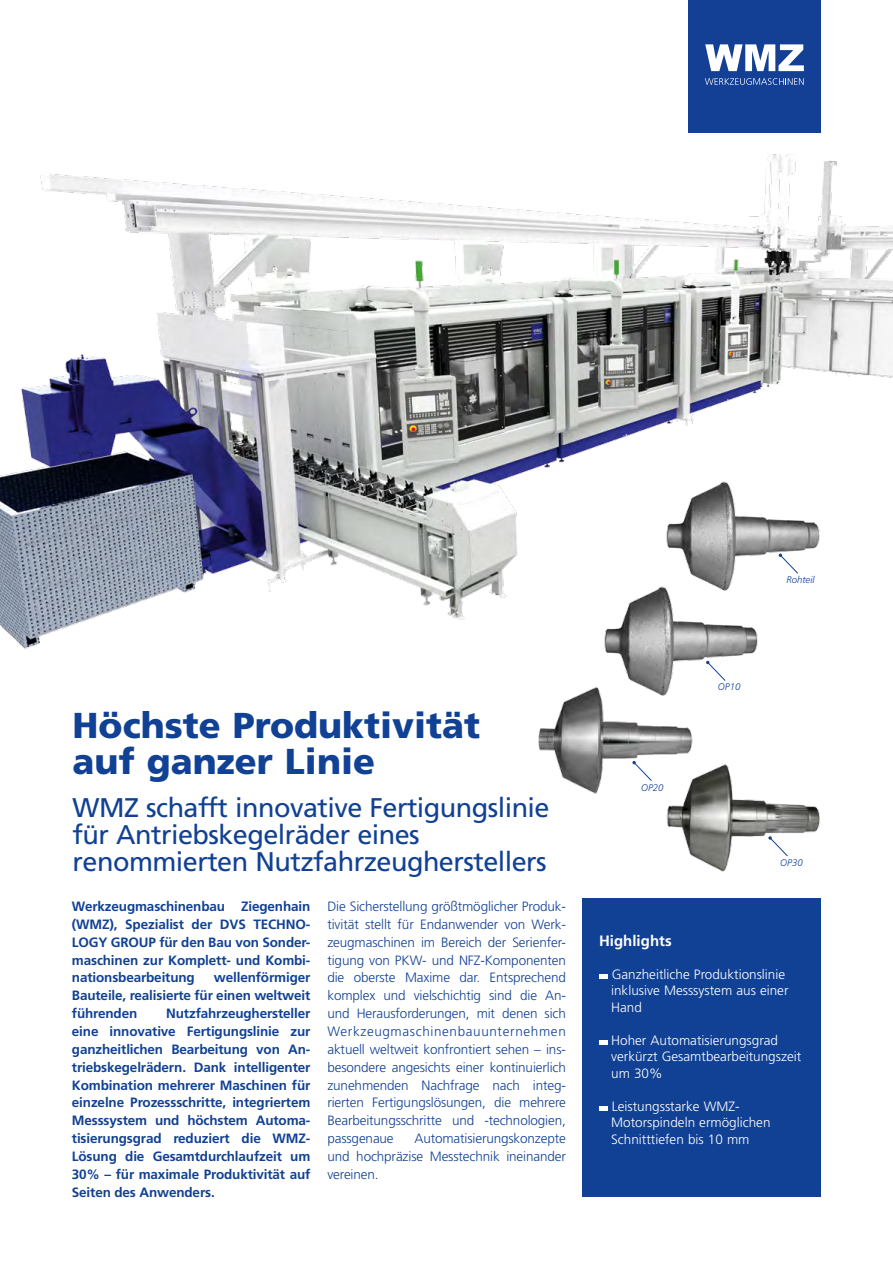
<style>
.page{position:relative;width:893px;height:1263px;background:#fff}
.page>*{position:absolute;margin:0;border:0;box-sizing:border-box;transform-origin:0 0}
.t1{font:900 36px/36px "Frutiger";color:#114194}
.t2{font:27px/27px "Frutiger";letter-spacing:-.02em;color:#114194}
.t3{font:700 15px "Frutiger";color:#fff}
.t4{font:300 13.5px/17.9px "Frutiger";letter-spacing:-.01em;color:#114194;text-align:justify}
.t5{font:700 13.5px/17.9px "Frutiger";letter-spacing:-.01em;color:#114194;text-align:justify}
.t6{font:300 13.5px/16.5px "Frutiger";color:#fff}
.t7{font:italic 300 9.6px "Frutiger";color:#114194}
</style>
<div class="page">
<img style="left:0;top:154px;width:893px;height:495px">
<div style="left:688px;top:0;width:133px;height:133px;background:#134094"></div>
<svg style="left:705px;top:44px;width:99px;height:27px"></svg>
<svg style="left:705px;top:78px;width:99px;height:7px"></svg>
<div style="left:583px;top:898px;width:238px;height:299px;background:#114194"></div>
<div style="left:599px;top:974px;width:9px;height:5px;background:#fff"></div>
<div style="left:599px;top:1040px;width:9px;height:5px;background:#fff"></div>
<div style="left:599px;top:1106px;width:9px;height:5px;background:#fff"></div>
<img style="left:657px;top:478px;width:169px;height:115px">
<img style="left:595px;top:583px;width:168px;height:100px">
<img style="left:538px;top:683px;width:155px;height:111px">
<img style="left:661px;top:760px;width:159px;height:112px">
<svg style="left:779px;top:553px;width:20px;height:21px"></svg>
<svg style="left:706px;top:661px;width:20px;height:20px"></svg>
<svg style="left:632px;top:761px;width:20px;height:20px"></svg>
<svg style="left:768px;top:836px;width:20px;height:21px"></svg>
<p class="t7" style="left:786px;top:574px;width:30px">Rohteil</p>
<h1 class="t1" style="left:73px;top:707px;width:409px">Höchste Produktivität auf ganzer Linie</h1>
<h2 class="t2" style="left:73px;top:794px;width:478px">WMZ schafft innovative Fertigungslinie für Antriebskegelräder eines renommierten Nutzfahrzeugherstellers</h2>
<p class="t5" style="left:72px;top:897px;width:240px">Werkzeugmaschinenbau Ziegenhain (WMZ), Spezialist der DVS TECHNO-LOGY GROUP für den Bau von Sonder&shy;maschinen zur Komplett- und Kombi&shy;nationsbearbeitung</p>
<p class="t4" style="left:327px;top:897px;width:240px">Die Sicherstellung größtmöglicher Produk&shy;tivität stellt für Endanwender von Werk&shy;zeugmaschinen im Bereich der Serienfer&shy;tigung von PKW- und NFZ-Komponenten die oberste Maxime dar. Entsprechend komplex und vielschichtig sind die An&shy;und Herausforderungen, mit denen sich Werkzeugmaschinenbauunternehmen aktuell weltweit konfrontiert sehen – ins&shy;besondere angesichts einer kontinuierlich zunehmenden Nachfrage nach integ&shy;rierten Fertigungslösungen, die mehrere Bearbeitungsschritte und -technologien, passgenaue</p>
<p class="t5" style="left:72px;top:969px;width:240px;text-indent:142px">wellenförmiger Bauteile, realisierte für einen weltweit führenden</p>
<p class="t5" style="left:72px;top:1004px;width:240px;text-indent:94px">Nutzfahrzeughersteller eine innovative Fertigungslinie zur ganzheitlichen Bearbeitung von An&shy;triebskegelrädern. Dank intelligenter Kombination mehrerer Maschinen für einzelne Prozessschritte, integriertem Messsystem und höchstem Automa&shy;tisierungsgrad reduziert die WMZ-Lösung die Gesamtdurchlaufzeit um 30% – für maximale Produktivität auf Seiten des Anwenders.</p>
<p class="t4" style="left:327px;top:1130px;width:240px;text-indent:87px">Automatisierungskonzepte und hochpräzise Messtechnik ineinander vereinen.</p>
<p class="t7" style="left:641px;top:782px;width:24px">OP20</p>
<p class="t7" style="left:718px;top:682px;width:24px">OP10</p>
<p class="t7" style="left:780px;top:857px;width:24px">OP30</p>
<p class="t3" style="left:599px;top:932px;width:74px">Highlights</p>
<p class="t6" style="left:611px;top:966px;width:179px">Ganzheitliche Produktionslinie inklusive Messsystem aus einer<br>Hand</p>
<p class="t6" style="left:611px;top:1032px;width:192px">Hoher Automatisierungsgrad verkürzt Gesamtbearbeitungszeit um 30%</p>
<p class="t6" style="left:611px;top:1098px;width:161px">Leistungsstarke WMZ-<br>Motorspindeln ermöglichen<br>Schnitttiefen bis 10 mm</p>
</div>
